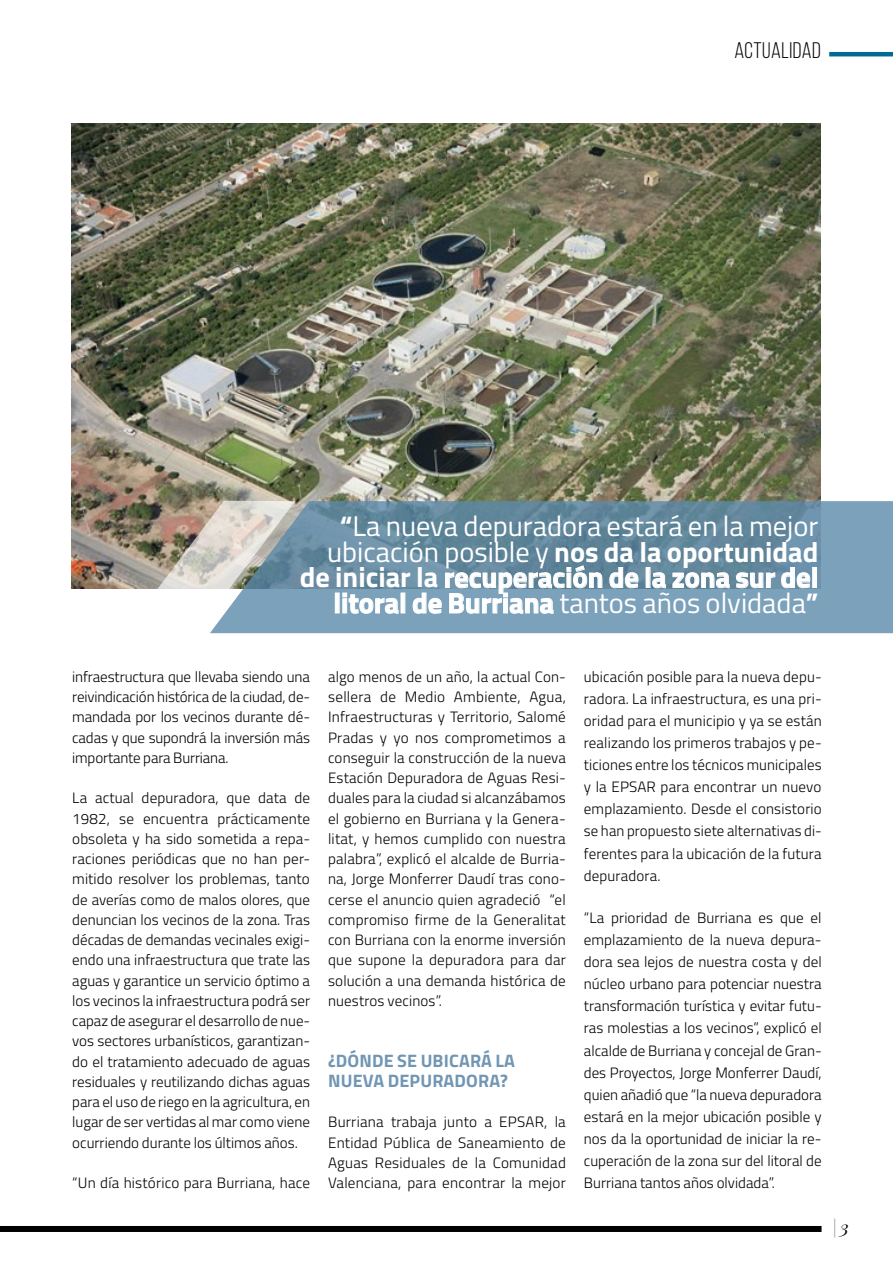
<style>
.page{position:relative;width:893px;height:1263px;background:#fff}
.page>*{position:absolute;margin:0;border:0;box-sizing:border-box;transform-origin:0 0}
.t1{font:700 28.5px/25.5px "Titillium";color:#fff;text-align:right}
.t2{font:22.5px "Bebas Neue";letter-spacing:.02em;color:#000}
.t3{font:700 18px/20.2px "Titillium";letter-spacing:.01em;color:#7196b4}
.t4{font:italic 18px "Playfair Display";color:#939598}
.t5{font:300 15px/20.2px "Titillium";letter-spacing:.01em;color:#000;text-align:justify}
.s1{font-weight:400}
.s2{color:#000}
</style>
<div class="page">
<img style="left:72px;top:123px;width:749px;height:465px">
<svg style="left:210px;top:501px;width:683px;height:132px;background:#6e92aa"></svg>
<svg style="left:126px;top:501px;width:169px;height:130px"></svg>
<div style="left:0;top:1226px;width:821px;height:6px;background:#000"></div>
<hr style="left:829px;top:52px;width:64px;height:4px;background:#006c93">
<h2 class="t2" style="left:734px;top:39px;width:88px">ACTUALIDAD</h2>
<h1 class="t1" style="left:300px;top:512px;width:520px">“<span class="s1">La nueva depuradora estará en la mejor ubicación posible y</span> nos da la oportunidad de iniciar la recuperación de la zona sur del litoral de Burriana <span class="s1">tantos años olvidada</span>”</h1>
<p class="t5" style="left:72px;top:666px;width:239px">infraestructura que llevaba siendo una reivindicación histórica de la ciudad, de&shy;mandada por los vecinos durante dé&shy;cadas y que supondrá la inversión más importante para Burriana.</p>
<p class="t5" style="left:72px;top:787px;width:239px">La actual depuradora, que data de 1982, se encuentra prácticamente obsoleta y ha sido sometida a repa&shy;raciones periódicas que no han per&shy;mitido resolver los problemas, tanto de averías como de malos olores, que denuncian los vecinos de la zona. Tras décadas de demandas vecinales exigi&shy;endo una infraestructura que trate las aguas y garantice un servicio óptimo a los vecinos la infraestructura podrá ser capaz de asegurar el desarrollo de nue&shy;vos sectores urbanísticos, garantizan&shy;do el tratamiento adecuado de aguas residuales y reutilizando dichas aguas para el uso de riego en la agricultura, en lugar de ser vertidas al mar como viene ocurriendo durante los últimos años.</p>
<p class="t5" style="left:72px;top:1172px;width:239px">“Un día histórico para Burriana, hace</p>
<p class="t5" style="left:328px;top:666px;width:239px">algo menos de un año, la actual Con&shy;sellera de Medio Ambiente, Agua, Infraestructuras y Territorio, Salomé Pradas y yo nos comprometimos a conseguir la construcción de la nueva Estación Depuradora de Aguas Resi&shy;duales para la ciudad si alcanzábamos el gobierno en Burriana y la Genera&shy;litat, y hemos cumplido con nuestra palabra”, explicó el alcalde de Burria&shy;na, Jorge Monferrer Daudí tras cono&shy;cerse el anuncio quien agradeció “el compromiso firme de la Generalitat con Burriana con la enorme inversión que supone la depuradora para dar solución a una demanda histórica de nuestros vecinos”.</p>
<p class="t3" style="left:328px;top:1049px;width:189px">¿DÓNDE SE UBICARÁ LA<br>NUEVA DEPURADORA?</p>
<p class="t5" style="left:328px;top:1111px;width:239px">Burriana trabaja junto a EPSAR, la Entidad Pública de Saneamiento de Aguas Residuales de la Comunidad Valenciana, para encontrar la mejor</p>
<p class="t5" style="left:584px;top:665px;width:239px;line-height:22px">ubicación posible para la nueva depu&shy;radora. La infraestructura, es una pri&shy;oridad para el municipio y ya se están realizando los primeros trabajos y pe&shy;ticiones entre los técnicos municipales y la EPSAR para encontrar un nuevo emplazamiento. Desde el consistorio se han propuesto siete alternativas di&shy;ferentes para la ubicación de la futura depuradora.</p>
<p class="t5" style="left:584px;top:906px;width:239px;line-height:22px">“La prioridad de Burriana es que el emplazamiento de la nueva depura&shy;dora sea lejos de nuestra costa y del núcleo urbano para potenciar nuestra transformación turística y evitar futu&shy;ras molestias a los vecinos”, explicó el alcalde de Burriana y concejal de Gran&shy;des Proyectos, Jorge Monferrer Daudí, quien añadió que “la nueva depuradora estará en la mejor ubicación posible y nos da la oportunidad de iniciar la re&shy;cuperación de la zona sur del litoral de Burriana tantos años olvidada”.</p>
<p class="t4" style="left:832px;top:1215px;width:19px">| <span class="s2">3</span></p>
</div>
